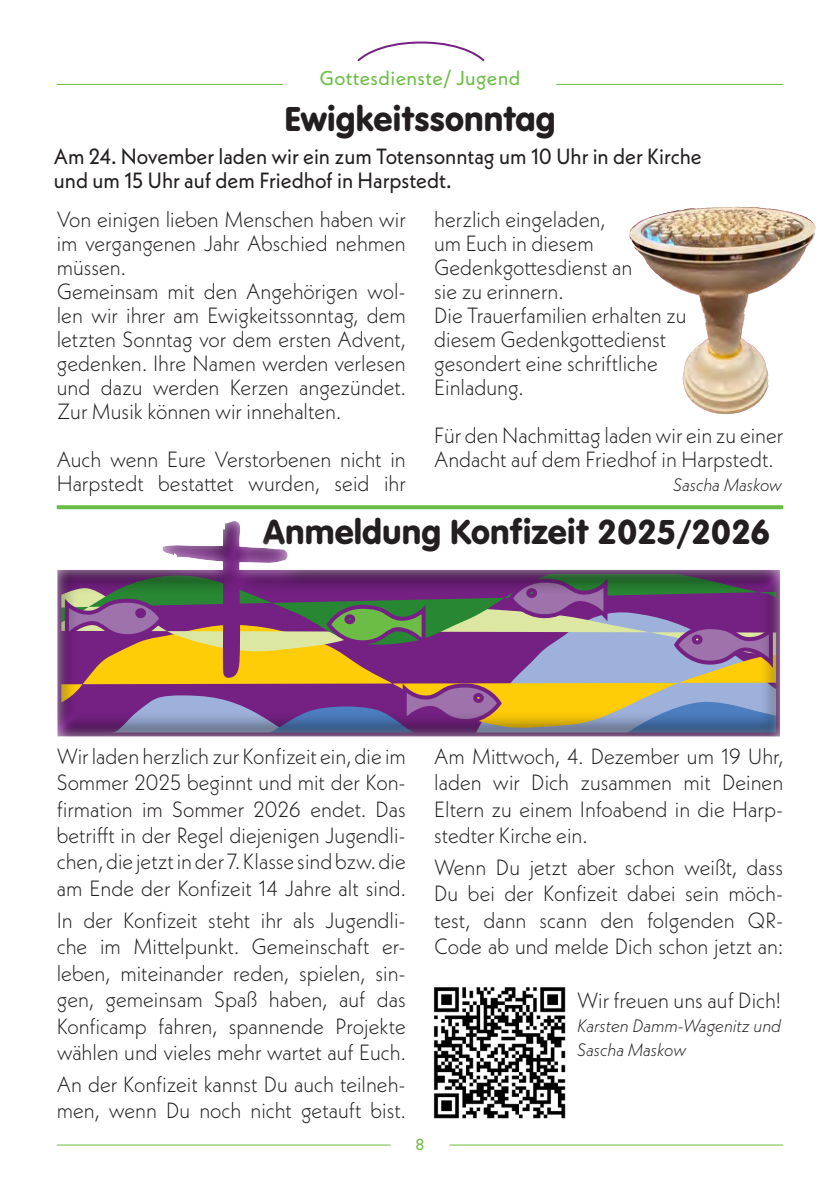
<style>
.page{position:relative;width:840px;height:1191px;background:#fff}
.page>*{position:absolute;margin:0;border:0;box-sizing:border-box;transform-origin:0 0}
.t1{font:36px "VAG Rundschrift D";color:#231f20}
.t2{font:300 22px/26.4px "Neue Kabel";color:#231f20;scale:.95 1}
.t3{font:22px "Neue Kabel";color:#231f20;scale:.95 1}
.t4{font:20px "Neue Kabel";letter-spacing:.02em;color:#6cbd45}
.t5{font:italic 300 18px/24px "Neue Kabel";color:#231f20;scale:.95 1}
.t6{font:16px "Neue Kabel";color:#6cbd45}
</style>
<div class="page">
<hr style="left:57px;top:1144px;width:333px;height:1px;background:#6cbd45">
<hr style="left:449px;top:1144px;width:333px;height:1px;background:#6cbd45">
<hr style="left:57px;top:84px;width:226px;height:1px;background:#6cbd45">
<hr style="left:556px;top:84px;width:226px;height:1px;background:#6cbd45">
<svg style="left:357px;top:41px;width:128px;height:21px"></svg>
<div style="left:0;top:520px;width:783px;height:218px;background:#fff;opacity:.75"></div>
<img style="left:433px;top:987px;width:133px;height:132px">
<img style="left:629px;top:206px;width:187px;height:209px">
<svg style="left:57px;top:505px;width:725px;height:4px;background:#74c04f"></svg>
<p class="t4" style="left:319px;top:66px;width:202px">Gottesdienste/ Jugend</p>
<p class="t1" style="left:284px;top:97px;width:273px">Ewigkeitssonntag</p>
<p class="t3" style="left:54px;top:142px;width:683px">Am 24. November laden wir ein zum Totensonntag um 10 Uhr in der Kirche</p>
<p class="t3" style="left:54px;top:166px;width:420px">und um 15 Uhr auf dem Friedhof in Harpstedt.</p>
<p class="t2" style="left:57px;top:207px;width:369px;line-height:24px;text-align:justify">Von einigen lieben Menschen haben wir im vergangenen Jahr Abschied nehmen müssen.</p>
<p class="t2" style="left:57px;top:279px;width:369px;line-height:24px;text-align:justify">Gemeinsam mit den Angehörigen wol&shy;len wir ihrer am Ewigkeitssonntag, dem letzten Sonntag vor dem ersten Advent, gedenken. Ihre Namen werden verlesen und dazu werden Kerzen angezündet.<br>Zur Musik können wir innehalten.</p>
<p class="t2" style="left:57px;top:447px;width:369px;line-height:24px">Auch wenn Eure Verstorbenen nicht in<br>Harpstedt bestattet wurden, seid ihr</p>
<p class="t2" style="left:434px;top:207px;width:210px;line-height:24px">herzlich eingeladen, um Euch in diesem<br>Gedenkgottesdienst an sie zu erinnern.</p>
<p class="t2" style="left:434px;top:303px;width:267px;line-height:24px">Die Trauerfamilien erhalten zu diesem Gedenkgottedienst gesondert eine schriftliche<br>Einladung.</p>
<p class="t2" style="left:434px;top:423px;width:369px;line-height:24px">Für den Nachmittag laden wir ein zu einer<br>Andacht auf dem Friedhof in Harpstedt.</p>
<p class="t5" style="left:672px;top:473px;width:116px">Sascha Maskow</p>
<p class="t1" style="left:263px;top:510px;width:507px">Anmeldung Konfizeit 2025/2026</p>
<p class="t2" style="left:57px;top:742px;width:369px;text-align:justify">Wir laden herzlich zur Konfizeit ein, die im Sommer 2025 beginnt und mit der Kon&shy;firmation im Sommer 2026 endet. Das betrifft in der Regel diejenigen Jugendli&shy;chen, die jetzt in der 7. Klasse sind bzw. die am Ende der Konfizeit 14 Jahre alt sind.</p>
<p class="t2" style="left:57px;top:906px;width:369px;text-align:justify">In der Konfizeit steht ihr als Jugendli&shy;che im Mittelpunkt. Gemeinschaft er&shy;leben, miteinander reden, spielen, sin&shy;gen, gemeinsam Spaß haben, auf das Konficamp fahren, spannende Projekte wählen und vieles mehr wartet auf Euch.</p>
<p class="t2" style="left:57px;top:1071px;width:368px">An der Konfizeit kannst Du auch teilneh-</p>
<p class="t2" style="left:57px;top:1097px;width:369px">men, wenn Du noch nicht getauft bist.</p>
<p class="t2" style="left:434px;top:742px;width:369px">Am Mittwoch, 4. Dezember um 19 Uhr, laden wir Dich zusammen mit Deinen</p>
<p class="t2" style="left:434px;top:795px;width:369px">Eltern zu einem Infoabend in die Harp&shy;stedter Kirche ein.</p>
<p class="t2" style="left:434px;top:854px;width:369px;text-align:justify">Wenn Du jetzt aber schon weißt, dass Du bei der Konfizeit dabei sein möch&shy;test, dann scann den folgenden QR-Code ab und melde Dich schon jetzt an:</p>
<p class="t2" style="left:577px;top:987px;width:216px">Wir freuen uns auf Dich!</p>
<p class="t5" style="left:577px;top:1013px;width:216px">Karsten Damm-Wagenitz und<br>Sascha Maskow</p>
<p class="t6" style="left:415px;top:1133px;width:10px">8</p>
</div>
